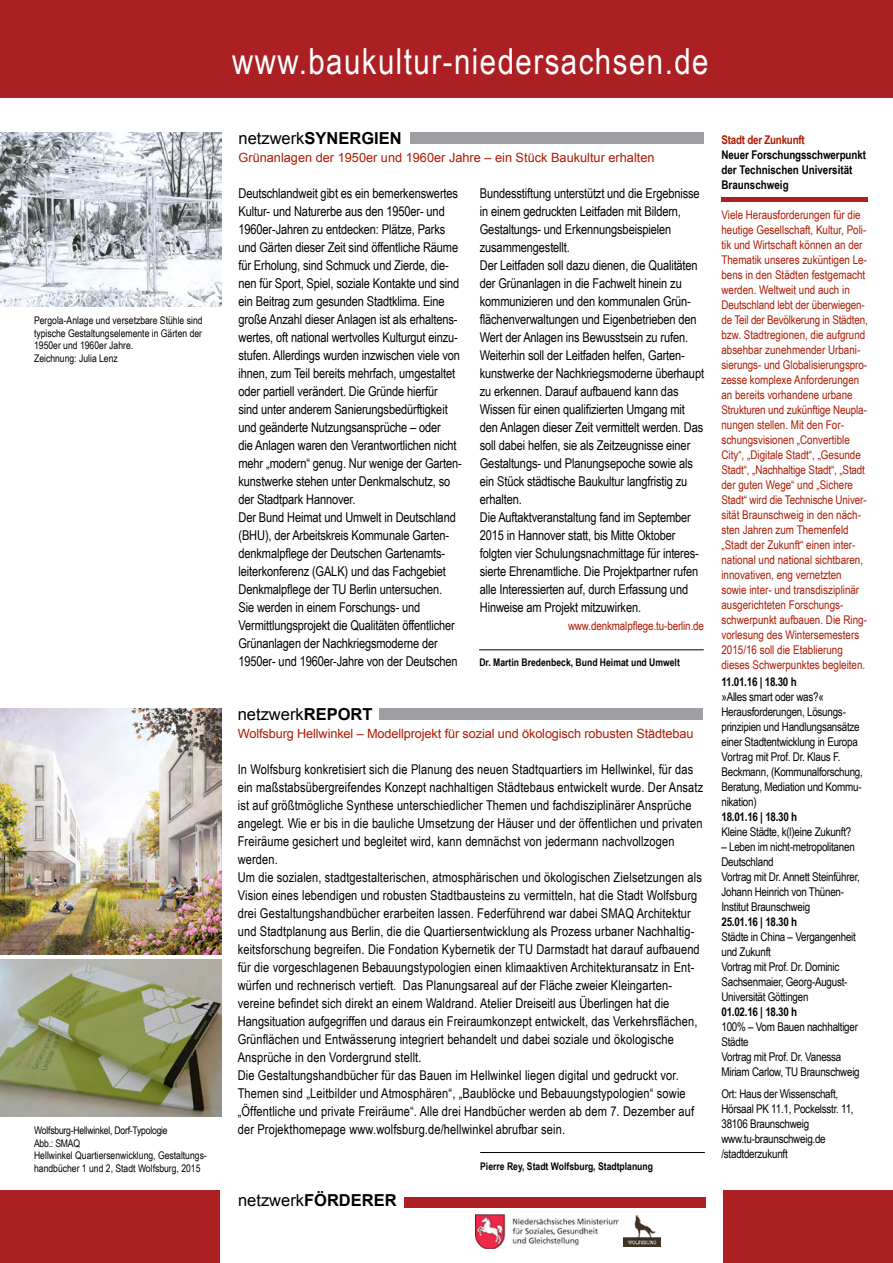
<style>
.page{position:relative;width:893px;height:1263px;background:#fff}
.page>*{position:absolute;margin:0;border:0;box-sizing:border-box;transform-origin:0 0}
.t1{font:36px "Arial Narrow";letter-spacing:.04em;color:#fff}
.t2{font:16.5px "Arial";color:#000}
.t3{font:700 16.5px "Arial";color:#000}
.t4{font:13.5px/18px "Arial Narrow";letter-spacing:-.01em;color:#000}
.t5{font:13.5px/18px "Arial Narrow";letter-spacing:.01em;color:#000}
.t6{font:12.75px "Arial";letter-spacing:-.01em;color:#ae1902}
.t7{font:12px/15px "Arial Narrow";color:#ae1902}
.t8{font:12px/15px "Arial Narrow";letter-spacing:-.02em;color:#000}
.t9{font:700 12px/15px "Arial Narrow";letter-spacing:-.01em;color:#000}
.t10{font:700 12px "Arial Narrow";letter-spacing:-.02em;color:#ae1902}
.t11{font:10.5px/12.6px "Arial Narrow";color:#000}
.t12{font:700 10.5px "Arial Narrow";color:#000}
.s1{font-weight:400}
.s2{font-weight:700}
</style>
<div class="page">
<div style="left:0;top:0;width:893px;height:98px;background:#ac2024"></div>
<div style="left:0;top:1190px;width:893px;height:73px;background:#ac2024"></div>
<div style="left:220px;top:1189px;width:503px;height:74px;background:#fff"></div>
<img style="left:623px;top:1216px;width:37px;height:31px">
<img style="left:476px;top:1214px;width:143px;height:34px">
<div style="left:405px;top:1197px;width:301px;height:11px;background:#ac2024"></div>
<div style="left:411px;top:132px;width:293px;height:12px;background:#9d9fa2"></div>
<img style="left:0;top:132px;width:221px;height:174px">
<hr style="left:479px;top:649px;width:225px;height:1px;background:#000">
<hr style="left:480px;top:1152px;width:225px;height:1px;background:#000">
<img style="left:0;top:708px;width:221px;height:246px">
<hr style="left:721px;top:197px;width:147px;height:4px;background:#ac2024">
<img style="left:0;top:960px;width:221px;height:156px">
<div style="left:379px;top:708px;width:324px;height:12px;background:#9d9fa2"></div>
<p class="t11" style="left:34px;top:314px;width:170px">Pergola-Anlage und versetzbare Stühle sind typische Gestaltungselemente in Gärten der 1950er und 1960er Jahre.<br>Zeichnung: Julia Lenz</p>
<p class="t11" style="left:34px;top:1124px;width:174px">Wolfsburg-Hellwinkel, Dorf-Typologie<br>Abb.: SMAQ<br>Hellwinkel Quartiersenwicklung, Gestaltungs&shy;handbücher 1 und 2, Stadt Wolfsburg, 2015</p>
<h1 class="t1" style="left:232px;top:41px;width:478px">www.baukultur-niedersachsen.de</h1>
<p class="t3" style="left:238px;top:127px;width:165px"><span class="s1">netzwerk</span>SYNERGIEN</p>
<p class="t6" style="left:238px;top:149px;width:418px">Grünanlagen der 1950er und 1960er Jahre – ein Stück Baukultur erhalten</p>
<p class="t4" style="left:238px;top:184px;width:225px">Deutschlandweit gibt es ein bemerkenswertes Kultur- und Naturerbe aus den 1950er- und 1960er-Jahren zu entdecken: Plätze, Parks und Gärten dieser Zeit sind öffentliche Räume für Erholung, sind Schmuck und Zierde, die&shy;nen für Sport, Spiel, soziale Kontakte und sind ein Beitrag zum gesunden Stadtklima. Eine große Anzahl dieser Anlagen ist als erhaltens&shy;wertes, oft national wertvolles Kulturgut einzu&shy;stufen. Allerdings wurden inzwischen viele von ihnen, zum Teil bereits mehrfach, umgestaltet oder partiell verändert. Die Gründe hierfür<br>sind unter anderem Sanierungsbedürftigkeit und geänderte Nutzungsansprüche – oder<br>die Anlagen waren den Verantwortlichen nicht mehr „modern“ genug. Nur wenige der Garten&shy;kunstwerke stehen unter Denkmalschutz, so der Stadtpark Hannover.<br>Der Bund Heimat und Umwelt in Deutschland (BHU), der Arbeitskreis Kommunale Garten&shy;denkmalpflege der Deutschen Gartenamts&shy;leiterkonferenz (GALK) und das Fachgebiet Denkmalpflege der TU Berlin untersuchen.<br>Sie werden in einem Forschungs- und Vermittlungsprojekt die Qualitäten öffentlicher Grünanlagen der Nachkriegsmoderne der 1950er- und 1960er-Jahre von der Deutschen</p>
<p class="t4" style="left:480px;top:184px;width:226px">Bundesstiftung unterstützt und die Ergebnisse in einem gedruckten Leitfaden mit Bildern, Gestaltungs- und Erkennungsbeispielen zusammengestellt.<br>Der Leitfaden soll dazu dienen, die Qualitäten der Grünanlagen in die Fachwelt hinein zu kommunizieren und den kommunalen Grün&shy;flächenverwaltungen und Eigenbetrieben den Wert der Anlagen ins Bewusstsein zu rufen.<br>Weiterhin soll der Leitfaden helfen, Garten&shy;kunstwerke der Nachkriegsmoderne überhaupt zu erkennen. Darauf aufbauend kann das Wissen für einen qualifizierten Umgang mit den Anlagen dieser Zeit vermittelt werden. Das soll dabei helfen, sie als Zeitzeugnisse einer Gestaltungs- und Planungsepoche sowie als ein Stück städtische Baukultur langfristig zu erhalten.<br>Die Auftaktveranstaltung fand im September 2015 in Hannover statt, bis Mitte Oktober folgten vier Schulungsnachmittage für interes&shy;sierte Ehrenamtliche. Die Projektpartner rufen alle Interessierten auf, durch Erfassung und Hinweise am Projekt mitzuwirken.</p>
<p class="t7" style="left:568px;top:618px;width:138px">www.denkmalpflege.tu-berlin.de</p>
<p class="t12" style="left:479px;top:656px;width:202px">Dr. Martin Bredenbeck, Bund Heimat und Umwelt</p>
<p class="t2" style="left:238px;top:703px;width:136px">netzwerk<span class="s2">REPORT</span></p>
<p class="t6" style="left:238px;top:725px;width:457px">Wolfsburg Hellwinkel – Modellprojekt für sozial und ökologisch robusten Städtebau</p>
<p class="t5" style="left:238px;top:760px;width:467px">In Wolfsburg konkretisiert sich die Planung des neuen Stadtquartiers im Hellwinkel, für das ein maßstabsübergreifendes Konzept nachhaltigen Städtebaus entwickelt wurde. Der Ansatz ist auf größtmögliche Synthese unterschiedlicher Themen und fachdisziplinärer Ansprüche angelegt. Wie er bis in die bauliche Umsetzung der Häuser und der öffentlichen und privaten Freiräume gesichert und begleitet wird, kann demnächst von jedermann nachvollzogen werden.<br>Um die sozialen, stadtgestalterischen, atmosphärischen und ökologischen Zielsetzungen als Vision eines lebendigen und robusten Stadtbausteins zu vermitteln, hat die Stadt Wolfsburg drei Gestaltungshandbücher erarbeiten lassen. Federführend war dabei SMAQ Architektur und Stadtplanung aus Berlin, die die Quartiersentwicklung als Prozess urbaner Nachhaltig&shy;keitsforschung begreifen. Die Fondation Kybernetik der TU Darmstadt hat darauf aufbauend für die vorgeschlagenen Bebauungstypologien einen klimaaktiven Architekturansatz in Ent&shy;würfen und rechnerisch vertieft. Das Planungsareal auf der Fläche zweier Kleingarten&shy;vereine befindet sich direkt an einem Waldrand. Atelier Dreiseitl aus Überlingen hat die Hangsituation aufgegriffen und daraus ein Freiraumkonzept entwickelt, das Verkehrsflächen, Grünflächen und Entwässerung integriert behandelt und dabei soziale und ökologische Ansprüche in den Vordergrund stellt.<br>Die Gestaltungshandbücher für das Bauen im Hellwinkel liegen digital und gedruckt vor.<br>Themen sind „Leitbilder und Atmosphären“, „Baublöcke und Bebauungstypologien“ sowie „Öffentliche und private Freiräume“. Alle drei Handbücher werden ab dem 7. Dezember auf der Projekthomepage www.wolfsburg.de/hellwinkel abrufbar sein.</p>
<p class="t2" style="left:238px;top:1189px;width:160px">netzwerk<span class="s2">FÖRDERER</span></p>
<p class="t12" style="left:480px;top:1160px;width:174px">Pierre Rey, Stadt Wolfsburg, Stadtplanung</p>
<p class="t10" style="left:721px;top:133px;width:85px">Stadt der Zunkunft</p>
<p class="t9" style="left:721px;top:147px;width:146px">Neuer Forschungsschwerpunkt der Technischen Universität<br>Braunschweig</p>
<p class="t7" style="left:721px;top:207px;width:148px">Viele Herausforderungen für die heutige Gesellschaft, Kultur, Poli&shy;tik und Wirtschaft können an der<br>Thematik unseres zuküntigen Le&shy;bens in den Städten festgemacht werden. Weltweit und auch in<br>Deutschland lebt der überwiegen&shy;de Teil der Bevölkerung in Städten, bzw. Stadtregionen, die aufgrund absehbar zunehmender Urbani&shy;sierungs- und Globalisierungspro&shy;zesse komplexe Anforderungen an bereits vorhandene urbane<br>Strukturen und zukünftige Neupla&shy;nungen stellen. Mit den For&shy;schungsvisionen „Convertible<br>City“, „Digitale Stadt“, „Gesunde<br>Stadt“, „Nachhaltige Stadt“, „Stadt der guten Wege“ und „Sichere<br>Stadt“ wird die Technische Univer&shy;sität Braunschweig in den näch&shy;sten Jahren zum Themenfeld „Stadt der Zukunft“ einen inter&shy;national und national sichtbaren, innovativen, eng vernetzten sowie inter- und transdisziplinär ausgerichteten Forschungs&shy;schwerpunkt aufbauen. Die Ring&shy;vorlesung des Wintersemesters<br>2015/16 soll die Etablierung dieses Schwerpunktes begleiten.</p>
<p class="t9" style="left:721px;top:674px;width:77px">11.01.16 | 18.30 h</p>
<p class="t8" style="left:721px;top:689px;width:143px">»Alles smart oder was?«<br>Herausforderungen, Lösungs&shy;prinzipien und Handlungsansätze einer Stadtentwicklung in Europa<br>Vortrag mit Prof. Dr. Klaus F.<br>Beckmann, (Kommunalforschung,<br>Beratung, Mediation und Kommu&shy;nikation)</p>
<p class="t9" style="left:721px;top:809px;width:77px">18.01.16 | 18.30 h</p>
<p class="t8" style="left:721px;top:824px;width:131px">Kleine Städte, k(l)eine Zukunft?</p>
<p class="t8" style="left:721px;top:839px;width:140px">– Leben im nicht-metropolitanen<br>Deutschland<br>Vortrag mit Dr. Annett Steinführer,<br>Johann Heinrich von Thünen-<br>Institut Braunschweig</p>
<p class="t9" style="left:721px;top:914px;width:77px">25.01.16 | 18.30 h</p>
<p class="t8" style="left:721px;top:929px;width:136px">Städte in China – Vergangenheit und Zukunft<br>Vortrag mit Prof. Dr. Dominic<br>Sachsenmaier, Georg-August-<br>Universität Göttingen</p>
<p class="t9" style="left:721px;top:1004px;width:77px">01.02.16 | 18.30 h</p>
<p class="t8" style="left:721px;top:1019px;width:140px">100% – Vom Bauen nachhaltiger<br>Städte<br>Vortrag mit Prof. Dr. Vanessa<br>Miriam Carlow, TU Braunschweig</p>
<p class="t8" style="left:721px;top:1086px;width:134px">Ort: Haus der Wissenschaft,<br>Hörsaal PK 11.1, Pockelsstr. 11,<br>38106 Braunschweig www.tu-braunschweig.de /stadtderzukunft</p>
</div>
